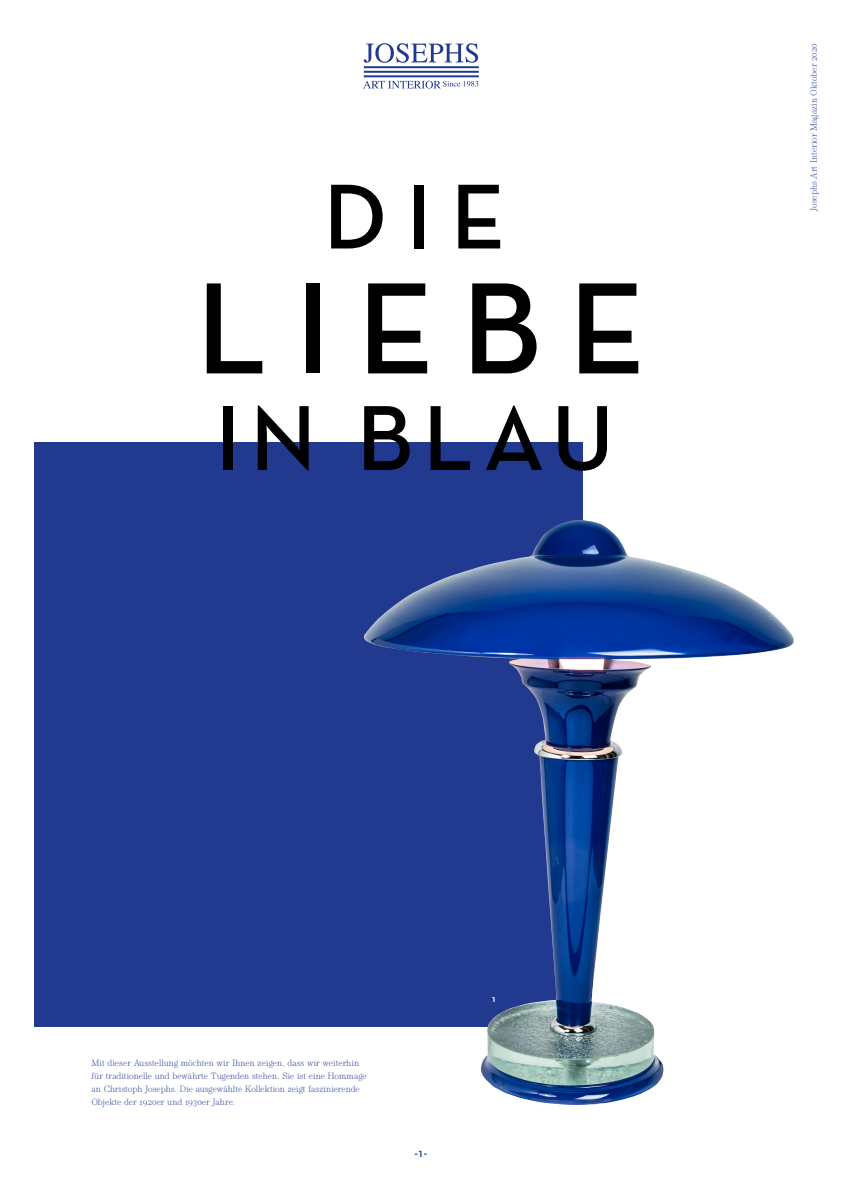
<style>
.page{position:relative;width:842px;height:1191px;background:#fff}
.page>*{position:absolute;margin:0;border:0;box-sizing:border-box;transform-origin:0 0}
.t1{font:600 132.3px "Neutra Text";letter-spacing:.2em;color:#000}
.t2{font:600 93.7px "Neutra Text";letter-spacing:.1em;color:#000}
.t3{font:600 12px "Neutra Text";color:#213a8f}
.t4{font:200 9px/13px "Operetta 8";letter-spacing:.01em;color:#213a8f}
.t5{font:700 7px "Montserrat";color:#fff}
</style>
<div class="page">
<div style="left:34px;top:442px;width:549px;height:584px;background:#213a8f"></div>
<img style="left:363px;top:520px;width:300px;height:585px">
<svg style="left:364px;top:43px;width:114px;height:20px"></svg>
<svg style="left:363px;top:81px;width:115px;height:8px"></svg>
<hr style="left:364px;top:66px;width:115px;height:2px;background:#213a8f">
<hr style="left:364px;top:75px;width:115px;height:2px;background:#213a8f">
<hr style="left:364px;top:71px;width:115px;height:2px;background:#213a8f">
<h2 class="t2" style="left:323px;top:159px;width:184px">DIE</h2>
<h1 class="t1" style="left:196px;top:247px;width:452px">LIEBE</h1>
<h2 class="t2" style="left:215px;top:380px;width:401px">IN BLAU</h2>
<p class="t4" style="left:807px;top:211px;width:169px;rotate:-90deg">Josephs Art Interior Magazin Oktober 2020</p>
<p class="t4" style="left:91px;top:1056px;width:277px">Mit dieser Ausstellung möchten wir Ihnen zeigen, dass wir weiterhin für traditionelle und bewährte Tugenden stehen. Sie ist eine Hommage an Christoph Josephs. Die ausgewählte Kollektion zeigt faszinierende Objekte der 1920er und 1930er Jahre.</p>
<h3 class="t3" style="left:414px;top:1145px;width:14px">-1-</h3>
<p class="t5" style="left:493px;top:994px;width:4px">1</p>
</div>
